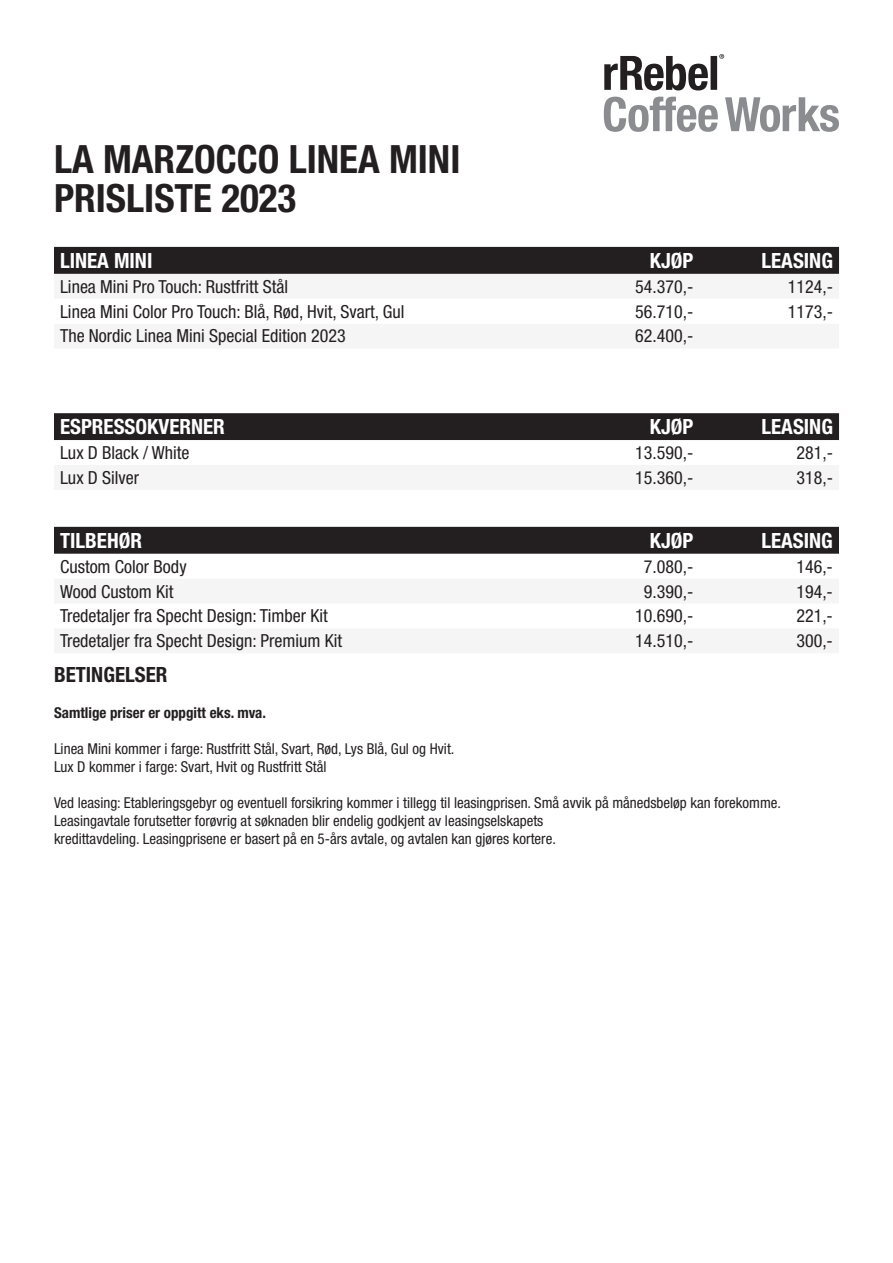
<style>
.page{position:relative;width:893px;height:1263px;background:#fff}
.page>*{position:absolute;margin:0;border:0;box-sizing:border-box;transform-origin:0 0}
.t1{font:700 condensed 39px "Helvetica Neue LT Pro";color:#231f20}
.t2{font:700 condensed 21px "Helvetica Neue LT Pro";color:#fff}
.t3{font:700 condensed 21px "Helvetica Neue LT Pro";color:#231f20}
.t4{font:condensed 18px "Helvetica Neue LT Pro";color:#231f20}
.t5{font:condensed 15px "Helvetica Neue LT Pro";color:#231f20}
.t6{font:700 condensed 15px "Helvetica Neue LT Pro";color:#231f20}
</style>
<div class="page">
<div style="left:54px;top:247px;width:785px;height:27px;background:#231f20"></div>
<div style="left:54px;top:413px;width:785px;height:27px;background:#231f20"></div>
<div style="left:54px;top:527px;width:785px;height:27px;background:#231f20"></div>
<svg style="left:604px;top:97px;width:235px;height:35px"></svg>
<svg style="left:604px;top:54px;width:120px;height:36px"></svg>
<p class="t1" style="left:54px;top:136px;width:408px">LA MARZOCCO LINEA MINI</p>
<p class="t1" style="left:54px;top:175px;width:244px">PRISLISTE 2023</p>
<p class="t2" style="left:60px;top:248px;width:94px">LINEA MINI</p>
<p class="t2" style="left:650px;top:248px;width:45px">KJØP</p>
<p class="t2" style="left:761px;top:248px;width:73px">LEASING</p>
<p class="t4" style="left:60px;top:276px;width:230px">Linea Mini Pro Touch: Rustfritt Stål</p>
<p class="t4" style="left:635px;top:276px;width:60px">54.370,-</p>
<p class="t4" style="left:788px;top:276px;width:47px">1124,-</p>
<p class="t4" style="left:60px;top:301px;width:346px">Linea Mini Color Pro Touch: Blå, Rød, Hvit, Svart, Gul</p>
<p class="t4" style="left:635px;top:301px;width:60px">56.710,-</p>
<p class="t4" style="left:788px;top:301px;width:47px">1173,-</p>
<p class="t4" style="left:60px;top:326px;width:287px">The Nordic Linea Mini Special Edition 2023</p>
<p class="t4" style="left:635px;top:326px;width:60px">62.400,-</p>
<p class="t2" style="left:60px;top:414px;width:166px">ESPRESSOKVERNER</p>
<p class="t2" style="left:650px;top:414px;width:45px">KJØP</p>
<p class="t2" style="left:761px;top:414px;width:73px">LEASING</p>
<p class="t4" style="left:60px;top:442px;width:131px">Lux D Black / White</p>
<p class="t4" style="left:635px;top:442px;width:60px">13.590,-</p>
<p class="t4" style="left:796px;top:442px;width:38px">281,-</p>
<p class="t4" style="left:60px;top:467px;width:81px">Lux D Silver</p>
<p class="t4" style="left:635px;top:467px;width:60px">15.360,-</p>
<p class="t4" style="left:796px;top:467px;width:38px">318,-</p>
<p class="t2" style="left:60px;top:528px;width:84px">TILBEHØR</p>
<p class="t2" style="left:650px;top:528px;width:45px">KJØP</p>
<p class="t2" style="left:761px;top:528px;width:73px">LEASING</p>
<p class="t4" style="left:60px;top:556px;width:128px">Custom Color Body</p>
<p class="t4" style="left:644px;top:556px;width:51px">7.080,-</p>
<p class="t4" style="left:796px;top:556px;width:38px">146,-</p>
<p class="t4" style="left:60px;top:581px;width:115px">Wood Custom Kit</p>
<p class="t4" style="left:644px;top:581px;width:51px">9.390,-</p>
<p class="t4" style="left:796px;top:581px;width:38px">194,-</p>
<p class="t4" style="left:60px;top:606px;width:269px">Tredetaljer fra Specht Design: Timber Kit</p>
<p class="t4" style="left:635px;top:606px;width:60px">10.690,-</p>
<p class="t4" style="left:796px;top:606px;width:38px">221,-</p>
<p class="t4" style="left:60px;top:630px;width:284px">Tredetaljer fra Specht Design: Premium Kit</p>
<p class="t4" style="left:635px;top:630px;width:60px">14.510,-</p>
<p class="t4" style="left:796px;top:630px;width:38px">300,-</p>
<p class="t3" style="left:54px;top:661px;width:115px">BETINGELSER</p>
<p class="t6" style="left:54px;top:703px;width:214px">Samtlige priser er oppgitt eks. mva.</p>
<p class="t5" style="left:54px;top:740px;width:402px">Linea Mini kommer i farge: Rustfritt Stål, Svart, Rød, Lys Blå, Gul og Hvit.</p>
<p class="t5" style="left:54px;top:758px;width:274px">Lux D kommer i farge: Svart, Hvit og Rustfritt Stål</p>
<p class="t5" style="left:54px;top:794px;width:729px">Ved leasing: Etableringsgebyr og eventuell forsikring kommer i tillegg til leasingprisen. Små avvik på månedsbeløp kan forekomme.</p>
<p class="t5" style="left:54px;top:812px;width:491px">Leasingavtale forutsetter forøvrig at søknaden blir endelig godkjent av leasingselskapets</p>
<p class="t5" style="left:54px;top:830px;width:503px">kredittavdeling. Leasingprisene er basert på en 5-års avtale, og avtalen kan gjøres kortere.</p>
</div>
